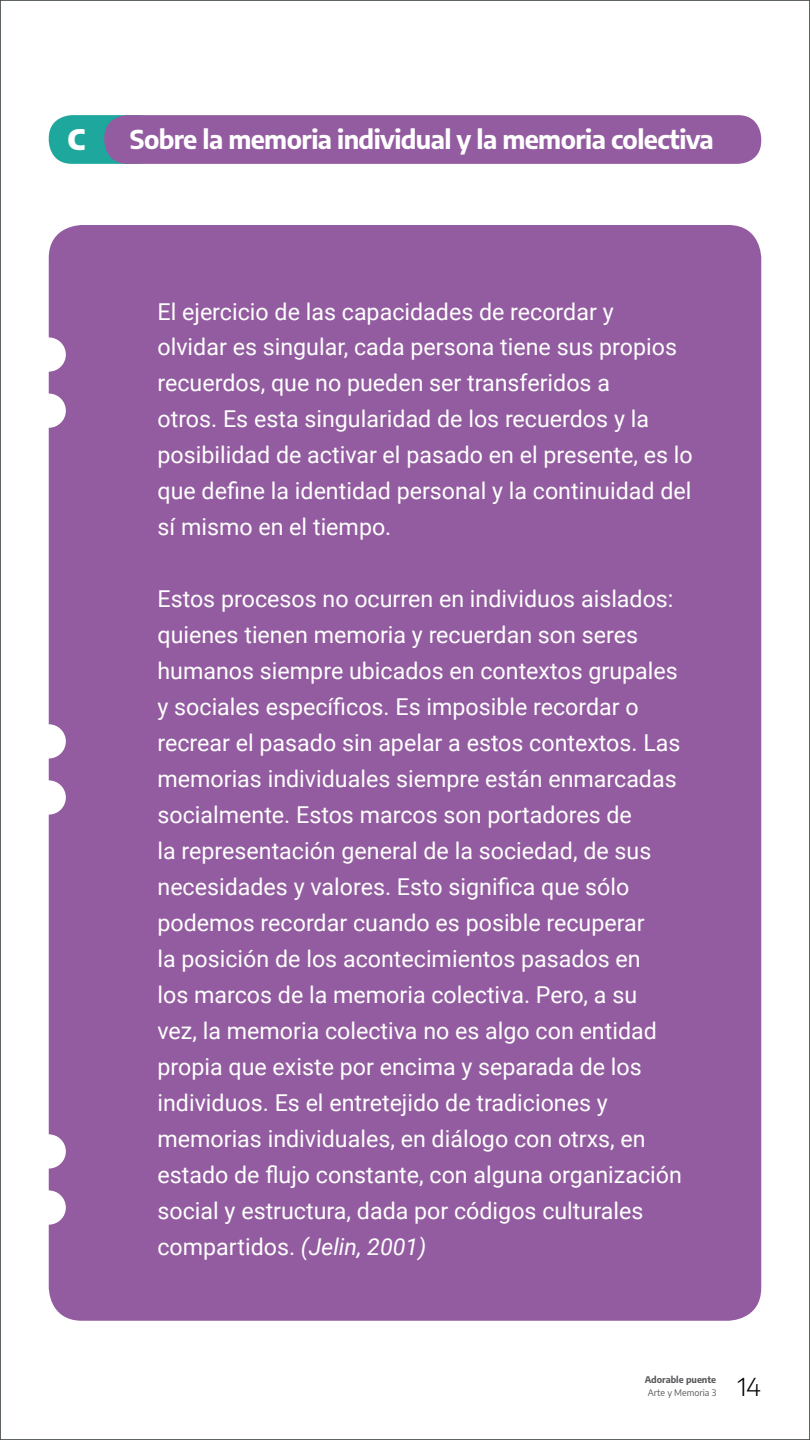
<style>
.page{position:relative;width:810px;height:1440px;background:#fff}
.page>*{position:absolute;margin:0;border:0;box-sizing:border-box;transform-origin:0 0}
.t1{font:900 27.75px "Encode Sans";color:#fff}
.t2{font:700 25.5px "Encode Sans";letter-spacing:-.025em;color:#fff}
.t3{font:300 24.75px "Encode Sans";color:#000}
.t4{font:23.25px/36px "Roboto";color:#fff}
.t5{font:700 9px "Encode Sans";color:#58595b}
.t6{font:9px "Encode Sans";color:#58595b}
.s1{font-style:italic}
</style>
<div class="page">
<div style="left:0;top:0;width:810px;height:1440px;background:#fff;border:1px solid #475048"></div>
<div style="left:49px;top:225px;width:712px;height:1096px;background:#935ca0;border-radius:33px"></div>
<div style="left:49px;top:115px;width:112px;height:49px;background:#1ea89d;border-radius:23px"></div>
<div style="left:104px;top:115px;width:657px;height:49px;background:#935ca0;border-radius:23px"></div>
<div style="left:32px;top:337px;width:34px;height:35px;background:#fff;border-radius:50%"></div>
<div style="left:32px;top:724px;width:34px;height:34px;background:#fff;border-radius:50%"></div>
<div style="left:32px;top:1134px;width:34px;height:35px;background:#fff;border-radius:50%"></div>
<div style="left:32px;top:394px;width:34px;height:34px;background:#fff;border-radius:50%"></div>
<div style="left:32px;top:780px;width:34px;height:35px;background:#fff;border-radius:50%"></div>
<div style="left:32px;top:1190px;width:34px;height:35px;background:#fff;border-radius:50%"></div>
<p class="t1" style="left:68px;top:118px;width:19px">C</p>
<p class="t2" style="left:130px;top:120px;width:586px">Sobre la memoria individual y la memoria colectiva</p>
<p class="t4" style="left:158px;top:292px;width:537px">El ejercicio de las capacidades de recordar y<br>olvidar es singular, cada persona tiene sus propios recuerdos, que no pueden ser transferidos a<br>otros. Es esta singularidad de los recuerdos y la posibilidad de activar el pasado en el presente, es lo que define la identidad personal y la continuidad del sí mismo en el tiempo.</p>
<p class="t4" style="left:158px;top:580px;width:526px">Estos procesos no ocurren en individuos aislados: quienes tienen memoria y recuerdan son seres humanos siempre ubicados en contextos grupales y sociales específicos. Es imposible recordar o recrear el pasado sin apelar a estos contextos. Las memorias individuales siempre están enmarcadas socialmente. Estos marcos son portadores de<br>la representación general de la sociedad, de sus necesidades y valores. Esto significa que sólo podemos recordar cuando es posible recuperar<br>la posición de los acontecimientos pasados en<br>los marcos de la memoria colectiva. Pero, a su vez, la memoria colectiva no es algo con entidad propia que existe por encima y separada de los individuos. Es el entretejido de tradiciones y memorias individuales, en diálogo con otrxs, en estado de flujo constante, con alguna organización social y estructura, dada por códigos culturales compartidos. <span class="s1">(Jelin, 2001)</span></p>
<p class="t5" style="left:645px;top:1373px;width:73px">Adorable puente</p>
<p class="t6" style="left:648px;top:1386px;width:70px">Arte y Memoria 3</p>
<p class="t3" style="left:738px;top:1370px;width:25px">14</p>
</div>
